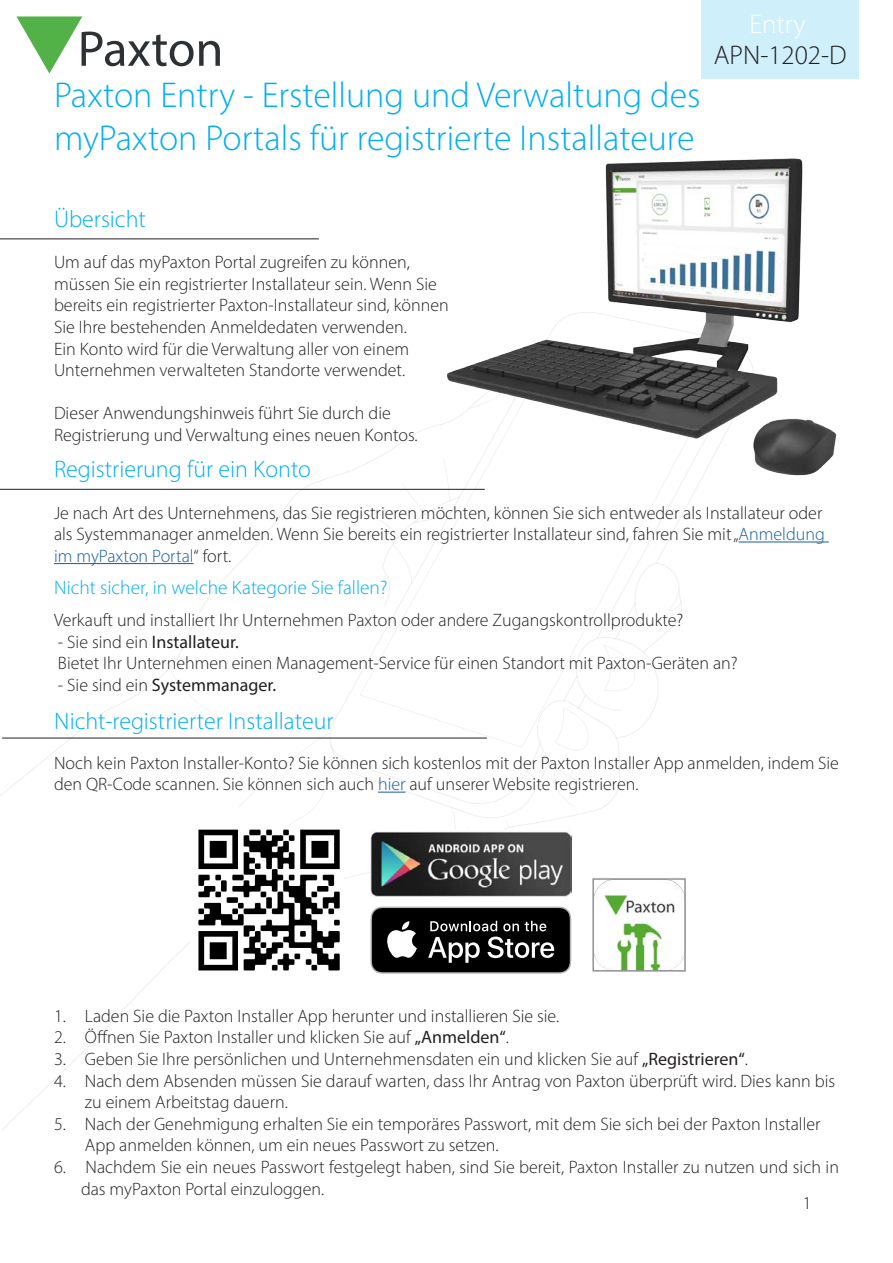
<style>
.page{position:relative;width:893px;height:1263px;background:#fff}
.page>*{position:absolute;margin:0;border:0;box-sizing:border-box;transform-origin:0 0}
.AN_Title{font:300 36px/43.2px "Myriad Pro";color:#00aeef}
.AN_Title-2{font:300 27px "Myriad Pro";color:#231f20}
.AN_Title-3{font:300 27px "Myriad Pro";color:#fff}
.Section_title{font:300 24px "Myriad Pro";color:#00aeef}
.Section_title-2{font:300 19.5px "Myriad Pro";color:#00aeef}
.Text{font:300 18px/21.6px "Myriad Pro";color:#231f20}
.Text_-_bold_title{font:300 18px/21.6px "Myriad Pro";color:#231f20}
.Text-2{font:18px "Myriad Pro";color:#231f20}
.s1{color:#175d9e}
.s2{font-weight:300}
.s3{font-weight:400}
</style>
<div class="page">
<img style="left:204px;top:21px;width:633px;height:522px">
<svg style="left:16px;top:16px;width:204px;height:58px"></svg>
<hr style="left:0;top:239px;width:319px;height:1px;background:#231f20">
<hr style="left:0;top:489px;width:485px;height:1px;background:#231f20">
<hr style="left:2px;top:738px;width:485px;height:1px;background:#231f20">
<hr style="left:739px;top:541px;width:90px;height:1px;background:#175d9e">
<hr style="left:54px;top:563px;width:140px;height:1px;background:#175d9e">
<div style="left:702px;top:0;width:157px;height:79px;background:#cfeffb"></div>
<svg style="left:169px;top:341px;width:585px;height:556px"></svg>
<img style="left:595px;top:881px;width:88px;height:87px">
<div style="left:592px;top:878px;width:94px;height:93px;border:2px solid #8f9194"></div>
<img style="left:191px;top:826px;width:153px;height:145px">
<img style="left:370px;top:830px;width:201px;height:66px">
<svg style="left:370px;top:906px;width:201px;height:67px"></svg>
<p class="AN_Title-3" style="left:749px;top:8px;width:58px">Entry</p>
<p class="AN_Title" style="left:54px;top:73px;width:648px">Paxton Entry - Erstellung und Verwaltung des myPaxton Portals für registrierte Installateure</p>
<p class="AN_Title-2" style="left:714px;top:39px;width:134px">APN-1202-D</p>
<p class="Section_title" style="left:54px;top:205px;width:93px">Übersicht</p>
<p class="Text" style="left:54px;top:251px;width:396px">Um auf das myPaxton Portal zugreifen zu können, müssen Sie ein registrierter Installateur sein. Wenn Sie bereits ein registrierter Paxton-Installateur sind, können Sie Ihre bestehenden Anmeldedaten verwenden.<br>Ein Konto wird für die Verwaltung aller von einem Unternehmen verwalteten Standorte verwendet.</p>
<p class="Text" style="left:54px;top:402px;width:365px">Dieser Anwendungshinweis führt Sie durch die<br>Registrierung und Verwaltung eines neuen Kontos.</p>
<p class="Section_title" style="left:54px;top:454px;width:259px">Registrierung für ein Konto</p>
<p class="Text" style="left:54px;top:502px;width:772px">Je nach Art des Unternehmens, das Sie registrieren möchten, können Sie sich entweder als Installateur oder als Systemmanager anmelden. Wenn Sie bereits ein registrierter Installateur sind, fahren Sie mit „<span class="s1">Anmeldung im myPaxton Portal</span>“ fort.</p>
<p class="Section_title-2" style="left:54px;top:576px;width:335px">Nicht sicher, in welche Kategorie Sie fallen?</p>
<p class="Text" style="left:54px;top:609px;width:631px">Verkauft und installiert Ihr Unternehmen Paxton oder andere Zugangskontrollprodukte?</p>
<p class="Text-2" style="left:58px;top:630px;width:182px"><span class="s2">- Sie sind ein</span> Installateur.</p>
<p class="Text" style="left:58px;top:652px;width:681px">Bietet Ihr Unternehmen einen Management-Service für einen Standort mit Paxton-Geräten an?</p>
<p class="Text-2" style="left:58px;top:673px;width:220px"><span class="s2">- Sie sind ein</span> Systemmanager.</p>
<p class="Section_title" style="left:54px;top:706px;width:281px">Nicht-registrierter Installateur</p>
<p class="Text_-_bold_title" style="left:54px;top:752px;width:786px">Noch kein Paxton Installer-Konto? Sie können sich kostenlos mit der Paxton Installer App anmelden, indem Sie den QR-Code scannen. Sie können sich auch <span class="s1">hier</span> auf unserer Website registrieren.</p>
<p class="Text" style="left:54px;top:1005px;width:507px">1. Laden Sie die Paxton Installer App herunter und installieren Sie sie.</p>
<p class="Text" style="left:54px;top:1026px;width:457px">2. Öffnen Sie Paxton Installer und klicken Sie auf <span class="s3">„Anmelden“</span>.</p>
<p class="Text" style="left:54px;top:1048px;width:695px">3. Geben Sie Ihre persönlichen und Unternehmensdaten ein und klicken Sie auf <span class="s3">„Registrieren“</span>.</p>
<p class="Text" style="left:85px;top:1070px;width:752px;text-indent:-31px">4. Nach dem Absenden müssen Sie darauf warten, dass Ihr Antrag von Paxton überprüft wird. Dies kann bis zu einem Arbeitstag dauern.</p>
<p class="Text" style="left:85px;top:1113px;width:737px;text-indent:-31px">5. Nach der Genehmigung erhalten Sie ein temporäres Passwort, mit dem Sie sich bei der Paxton Installer<br>App anmelden können, um ein neues Passwort zu setzen.</p>
<p class="Text" style="left:81px;top:1156px;width:759px;text-indent:-27px">6. Nachdem Sie ein neues Passwort festgelegt haben, sind Sie bereit, Paxton Installer zu nutzen und sich in das myPaxton Portal einzuloggen.</p>
<p class="Text" style="left:803px;top:1192px;width:10px">1</p>
</div>
